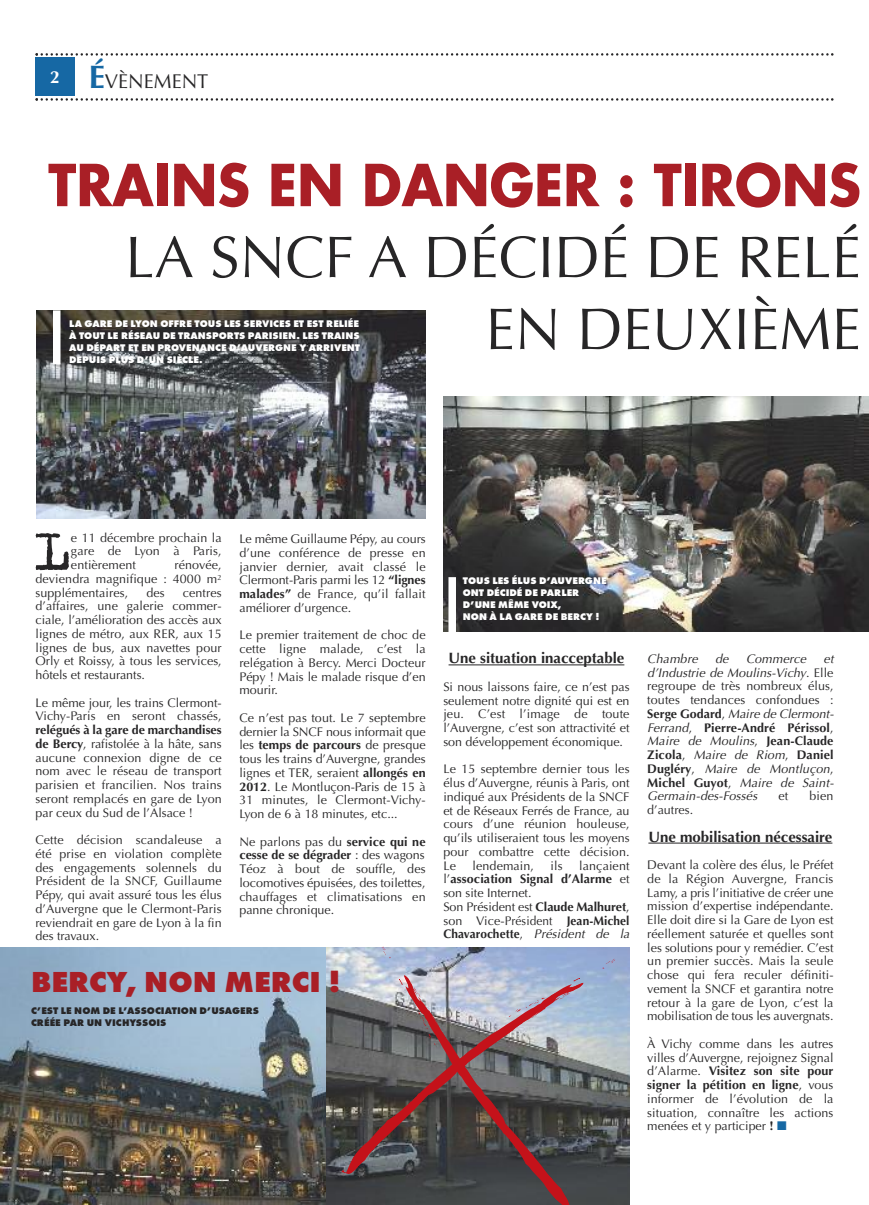
<style>
.page{position:relative;width:869px;height:1205px;background:#fff}
.page>*{position:absolute;margin:0;border:0;box-sizing:border-box;transform-origin:0 0}
.t1{font:63px "Trixie";color:#272627}
.t2{font:58.75px/71.9px "Optima";color:#272627;text-align:right}
.t3{font:700 56.25px "Futura";color:#a91f26;scale:.94 1}
.t4{font:800 30px "Futura T";color:#a91f26}
.t5{font:20px "Optima";color:#272627}
.t6{font:700 15px "Optima";color:#272627}
.t7{font:12.5px/13.8px "Optima";color:#272627;text-align:justify}
.t8{font:italic 12.5px/13.8px "Optima";letter-spacing:.015em;color:#272627;text-align:justify}
.t9{font:800 10px/12px "Futura T";color:#fff}
.t10{font:800 10px/12px "Futura T";color:#272627}
.s1{font-family:"Optima Bold TT";font-size:32.5px;color:#1668a4}
.s2{font-weight:700}
.s3{font-style:italic}
.s4{font-style:normal}
.s5{font-weight:700;font-style:normal}
.s6{color:#1668a4}
</style>
<div class="page">
<svg style="left:35px;top:53px;width:798px;height:3px"></svg>
<svg style="left:35px;top:98px;width:798px;height:3px"></svg>
<div style="left:35px;top:57px;width:39px;height:39px;background:#1668a4"></div>
<hr style="left:448px;top:664px;width:176px;height:1px;background:#272627">
<hr style="left:648px;top:843px;width:184px;height:1px;background:#272627">
<img style="left:0;top:947px;width:326px;height:258px">
<img style="left:326px;top:947px;width:303px;height:258px">
<img style="left:443px;top:397px;width:424px;height:235px">
<div style="left:448px;top:577px;width:8px;height:56px;background:#fff"></div>
<svg style="left:339px;top:983px;width:244px;height:191px;background:#565656"></svg>
<svg style="left:601px;top:958px;width:14px;height:11px"></svg>
<svg style="left:349px;top:980px;width:237px;height:191px;background:#6c6365"></svg>
<svg style="left:381px;top:946px;width:10px;height:13px"></svg>
<svg style="left:399px;top:972px;width:180px;height:233px;background:#736468"></svg>
<img style="left:36px;top:311px;width:389px;height:208px">
<div style="left:53px;top:310px;width:7px;height:54px;background:#fff"></div>
<h3 class="t5" style="left:50px;top:73px;width:160px"><sup>2</sup> <span class="s1">É</span>VÈNEMENT</h3>
<h3 class="t3" style="left:48px;top:159px;width:865px">TRAINS EN DANGER : TIRONS</h3>
<h2 class="t2" style="left:125px;top:227px;width:737px">LA SNCF A DÉCIDÉ DE RELÉ<br>EN DEUXIÈME</h2>
<p class="t9" style="left:69px;top:317px;width:292px;text-align:justify">LA GARE DE LYON OFFRE TOUS LES SERVICES ET EST RELIÉE À TOUT LE RÉSEAU DE TRANSPORTS PARISIEN. LES TRAINS AU DÉPART ET EN PROVENANCE D’AUVERGNE Y ARRIVENT DEPUIS PLUS D’UN SIÈCLE.</p>
<h1 class="t1" style="left:35px;top:510px;width:36px">L</h1>
<p class="t7" style="left:71px;top:532px;width:152px">e 11 décembre prochain la gare de Lyon à Paris, entièrement</p>
<p class="t7" style="left:35px;top:559px;width:188px;text-indent:139px">rénovée, deviendra magnifique : 4000 m<sup>2 </sup>supplémentaires,</p>
<p class="t7" style="left:146px;top:587px;width:20px">des</p>
<p class="t7" style="left:35px;top:587px;width:188px;text-indent:147px">centres d’affaires, une galerie commer&shy;ciale, l’amélioration des accès aux lignes de métro, aux RER, aux 15 lignes de bus, aux navettes pour Orly et Roissy, à tous les services, hôtels et restaurants.</p>
<p class="t7" style="left:35px;top:697px;width:188px">Le même jour, les trains Clermont-<br>Vichy-Paris en seront chassés,</p>
<p class="t7" style="left:35px;top:724px;width:188px"><span class="s2">relégués à la gare de marchandises de Bercy</span>, rafistolée à la hâte, sans aucune connexion digne de ce nom avec le réseau de transport parisien et francilien. Nos trains seront remplacés en gare de Lyon par ceux du Sud de l’Alsace !</p>
<p class="t7" style="left:35px;top:834px;width:188px">Cette décision scandaleuse a été prise en violation complète des engagements solennels du Président de la SNCF, Guillaume Pépy, qui avait assuré tous les élus d’Auvergne que le Clermont-Paris reviendrait en gare de Lyon à la fin des travaux.</p>
<p class="t7" style="left:239px;top:533px;width:188px">Le même Guillaume Pépy, au cours d’une conférence de presse en janvier dernier, avait classé le Clermont-Paris parmi les 12 <span class="s2">“lignes malades”</span> de France, qu’il fallait améliorer d’urgence.</p>
<p class="t7" style="left:239px;top:629px;width:188px">Le premier traitement de choc de cette ligne malade, c’est la relégation à Bercy. Merci Docteur Pépy ! Mais le malade risque d’en mourir.</p>
<p class="t7" style="left:239px;top:712px;width:188px">Ce n’est pas tout. Le 7 septembre dernier la SNCF nous informait que les <span class="s2">temps de parcours</span> de presque tous les trains d’Auvergne, grandes lignes et TER, seraient <span class="s2">allongés en 2012</span>. Le Montluçon-Paris de 15 à 31 minutes, le Clermont-Vichy-Lyon de 6 à 18 minutes, etc...</p>
<p class="t7" style="left:239px;top:836px;width:188px">Ne parlons pas du <span class="s2">service qui ne cesse de se dégrader</span> : des wagons Téoz à bout de souffle, des locomotives épuisées, des toilettes, chauffages et climatisations en panne chronique.</p>
<h3 class="t4" style="left:31px;top:964px;width:311px">BERCY, NON MERCI !</h3>
<p class="t10" style="left:31px;top:1005px;width:229px">C’EST LE NOM DE L’ASSOCIATION D’USAGERS<br>CRÉÉE PAR UN VICHYSSOIS</p>
<p class="t9" style="left:462px;top:575px;width:145px">TOUS LES ÉLUS D’AUVERGNE<br>ONT DÉCIDÉ DE PARLER<br>D’UNE MÊME VOIX,<br>NON À LA GARE DE BERCY !</p>
<p class="t6" style="left:448px;top:652px;width:177px">Une situation inacceptable</p>
<p class="t7" style="left:443px;top:681px;width:188px">Si nous laissons faire, ce n’est pas seulement notre dignité qui est en jeu. C’est l’image de toute l’Auvergne, c’est son attractivité et son développement économique.</p>
<p class="t7" style="left:443px;top:763px;width:188px">Le 15 septembre dernier tous les élus d’Auvergne, réunis à Paris, ont indiqué aux Présidents de la SNCF et de Réseaux Ferrés de France, au cours d’une réunion houleuse, qu’ils utiliseraient tous les moyens pour combattre cette décision.<br>Le</p>
<p class="t7" style="left:443px;top:860px;width:188px;text-align:left;text-indent:136px">lançaient l’<span class="s2">association Signal d’Alarme</span> et son site Internet.<br>Son Président est <span class="s2">Claude Malhuret</span>, son Vice-Président <span class="s2">Jean-Michel<br>Chavarochette</span>, <span class="s3">Président de la</span></p>
<p class="t7" style="left:472px;top:860px;width:63px">lendemain,</p>
<p class="t7" style="left:550px;top:860px;width:14px">ils</p>
<p class="t8" style="left:647px;top:653px;width:52px">Chambre</p>
<p class="t8" style="left:714px;top:653px;width:15px">de</p>
<p class="t8" style="left:745px;top:653px;width:62px">Commerce</p>
<p class="t8" style="left:647px;top:653px;width:188px;text-indent:176px">et d’Industrie de Moulins-Vichy<span class="s4">. Elle regroupe de très nombreux élus, toutes tendances confondues :<br></span><span class="s5">Serge Godard</span><span class="s4">,</span> Maire de Clermont-Ferrand<span class="s4">,</span> <span class="s5">Pierre-André Périssol</span><span class="s4">, </span>Maire de Moulins<span class="s4">,</span> <span class="s5">Jean-Claude Zicola</span><span class="s4">,</span> Maire de Riom<span class="s4">,</span> <span class="s5">Daniel Dugléry</span><span class="s4">,</span> Maire de Montluçon<span class="s4">, </span><span class="s5">Michel Guyot</span><span class="s4">,</span> Maire de Saint-Germain-des-Fossés</p>
<p class="t7" style="left:778px;top:790px;width:11px">et</p>
<p class="t7" style="left:809px;top:790px;width:25px">bien</p>
<p class="t7" style="left:647px;top:804px;width:47px">d’autres.</p>
<p class="t6" style="left:648px;top:830px;width:185px">Une mobilisation nécessaire</p>
<p class="t7" style="left:647px;top:859px;width:188px">Devant la colère des élus, le Préfet de la Région Auvergne, Francis Lamy, a pris l’initiative de créer une mission d’expertise indépendante.<br>Elle doit dire si la Gare de Lyon est réellement saturée et quelles sont les solutions pour y remédier. C’est un premier succès. Mais la seule chose qui fera reculer définiti&shy;vement la SNCF et garantira notre retour à la gare de Lyon, c’est la mobilisation de tous les auvergnats.</p>
<p class="t7" style="left:647px;top:1038px;width:188px">À Vichy comme dans les autres villes d’Auvergne, rejoignez Signal d’Alarme. <span class="s2">Visitez son site pour signer la pétition en ligne</span>, vous informer de l’évolution de la situation, connaître les actions menées et y participer <span class="s2">!</span> <span class="s6">■</span></p>
</div>
